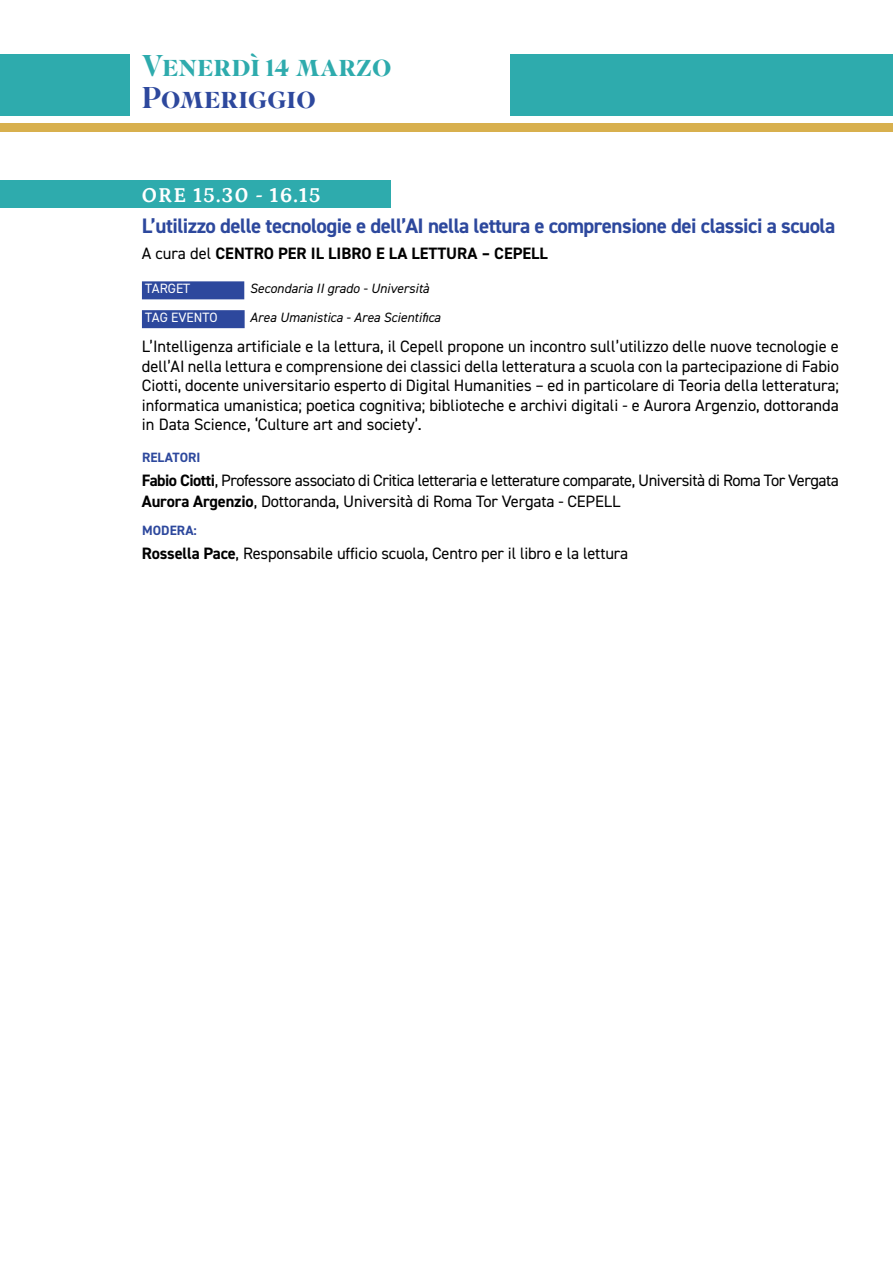
<style>
.page{position:relative;width:893px;height:1263px;background:#fff}
.page>*{position:absolute;margin:0;border:0;box-sizing:border-box;transform-origin:0 0}
.sala_aRANCIO{font:500 30px "Superior Title";color:#2eabad}
.sala_aRANCIO-2{font:500 30px "Superior Title";color:#2d489d}
.orario{font:700 21px "DIN2014";letter-spacing:-.025em;color:#2d489d}
.orario-2{font:700 21px "Petrona";letter-spacing:.05em;color:#fff}
.paragrafo{font:16.5px/19.5px "DIN2014";color:#000;text-align:justify}
.istituto_sigla{font:16.5px "DIN2014";letter-spacing:-.025em;color:#000}
.t1{font:700 16.5px "DIN2014";color:#000}
.t2{font:italic 13.5px "DIN2014";color:#000}
.t3{font:13.5px "DIN2014";color:#fff}
.intervengono{font:700 13.5px "DIN2014";letter-spacing:.005em;color:#2d489d}
.s1{font-weight:400}
.s2{font-weight:700}
</style>
<div class="page">
<div style="left:0;top:181px;width:390px;height:27px;background:#2eabad"></div>
<div style="left:142px;top:281px;width:102px;height:18px;background:#2d489d"></div>
<div style="left:142px;top:310px;width:103px;height:18px;background:#2d489d"></div>
<div style="left:0;top:54px;width:130px;height:61px;background:#2eabad"></div>
<div style="left:511px;top:54px;width:382px;height:61px;background:#2eabad"></div>
<div style="left:0;top:123px;width:893px;height:9px;background:#d8b04e"></div>
<p class="sala_aRANCIO" style="left:142px;top:48px;width:251px">Venerdì 14 marzo</p>
<p class="sala_aRANCIO-2" style="left:142px;top:79px;width:175px">Pomeriggio</p>
<p class="orario-2" style="left:142px;top:178px;width:180px">ORE 15.30 - 16.15</p>
<p class="orario" style="left:142px;top:212px;width:695px">L’utilizzo delle tecnologie e dell’AI nella lettura e comprensione dei classici a scuola</p>
<p class="t1" style="left:142px;top:242px;width:407px"><span class="s1">A cura del</span> CENTRO PER IL LIBRO E LA LETTURA – CEPELL</p>
<p class="t3" style="left:145px;top:280px;width:46px">TARGET</p>
<p class="t2" style="left:250px;top:280px;width:181px">Secondaria II grado - Università</p>
<p class="t3" style="left:145px;top:309px;width:74px">TAG EVENTO</p>
<p class="t2" style="left:250px;top:309px;width:192px">Area Umanistica - Area Scientifica</p>
<p class="paragrafo" style="left:142px;top:336px;width:699px">L’Intelligenza artificiale e la lettura, il Cepell propone un incontro sull’utilizzo delle nuove tecnologie e dell’AI nella lettura e comprensione dei classici della letteratura a scuola con la partecipazione di Fabio Ciotti, docente universitario esperto di Digital Humanities – ed in particolare di Teoria della letteratura; informatica umanistica; poetica cognitiva; biblioteche e archivi digitali - e Aurora Argenzio, dottoranda in Data Science, ‘Culture art and society’.</p>
<p class="intervengono" style="left:142px;top:448px;width:60px">RELATORI</p>
<p class="istituto_sigla" style="left:142px;top:470px;width:699px"><span class="s2">Fabio Ciotti</span>, Professore associato di Critica letteraria e letterature comparate, Università di Roma Tor Vergata</p>
<p class="istituto_sigla" style="left:142px;top:491px;width:480px"><span class="s2">Aurora Argenzio</span>, Dottoranda, Università di Roma Tor Vergata - CEPELL</p>
<p class="intervengono" style="left:142px;top:522px;width:56px">MODERA:</p>
<p class="istituto_sigla" style="left:142px;top:543px;width:488px"><span class="s2">Rossella Pace</span>, Responsabile ufficio scuola, Centro per il libro e la lettura</p>
</div>
